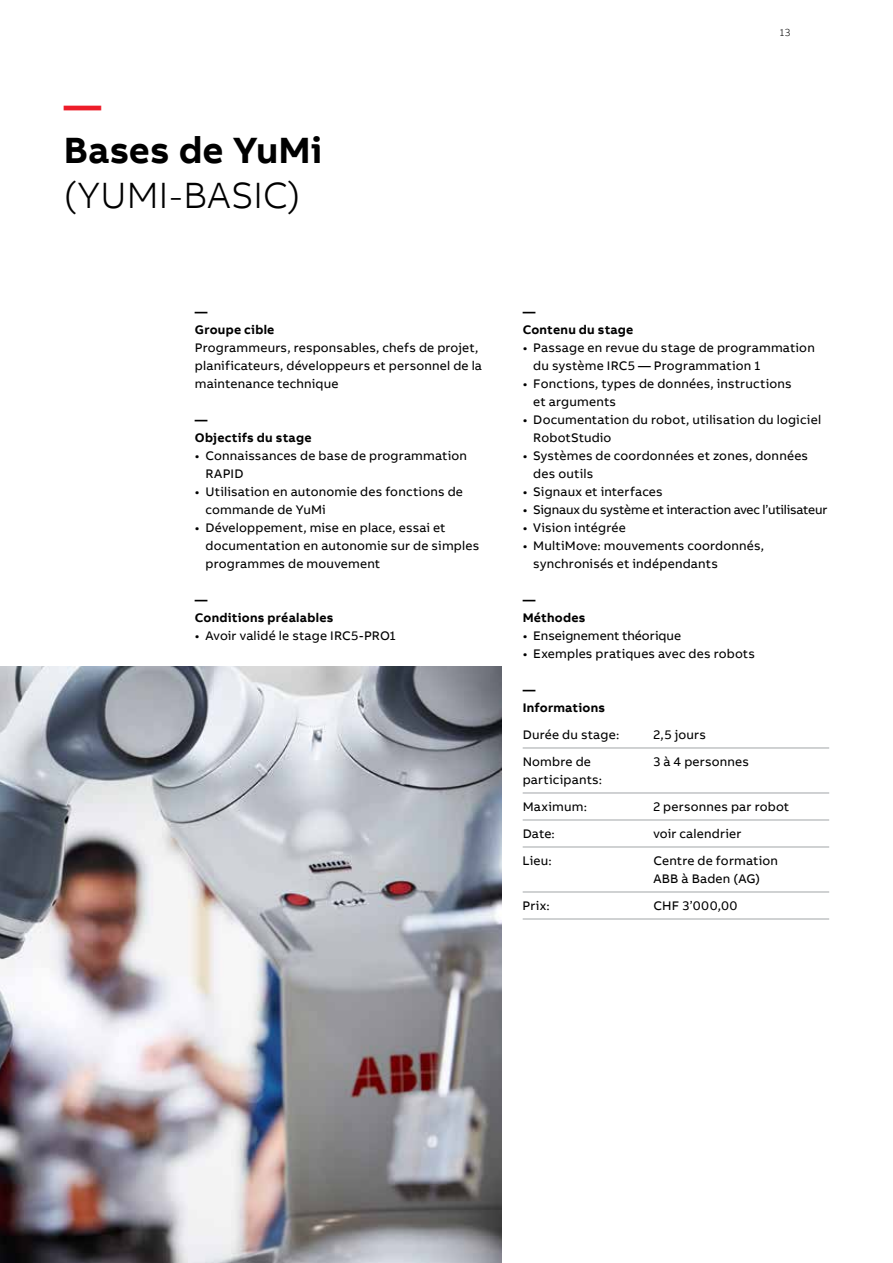
<style>
.page{position:relative;width:893px;height:1263px;background:#fff}
.page>*{position:absolute;margin:0;border:0;box-sizing:border-box;transform-origin:0 0}
.t1{font:300 37.5px "AB Bvoice";letter-spacing:-.01em;color:#000}
.t2{font:700 37.5px "AB Bvoice";color:#000}
.t3{font:700 37.5px "AB Bvoice";color:#ed1c29}
.t4{font:12.75px/18px "AB Bvoice";letter-spacing:.015em;color:#000}
.t5{font:700 12.75px/18px "AB Bvoice";letter-spacing:.02em;color:#000}
.t6{font:12.75px "AB Bvoice";letter-spacing:-.015em;color:#000}
.t7{font:300 10.5px "AB Bvoice";color:#000}
</style>
<div class="page">
<hr style="left:523px;top:747px;width:306px;height:1px;background:#b1b4b6">
<hr style="left:523px;top:792px;width:306px;height:1px;background:#b1b4b6">
<hr style="left:523px;top:819px;width:306px;height:1px;background:#b1b4b6">
<hr style="left:523px;top:846px;width:306px;height:1px;background:#b1b4b6">
<hr style="left:523px;top:891px;width:306px;height:1px;background:#b1b4b6">
<hr style="left:523px;top:918px;width:306px;height:1px;background:#b1b4b6">
<img style="left:0;top:667px;width:501px;height:596px">
<h1 class="t3" style="left:64px;top:81px;width:39px">—</h1>
<h1 class="t2" style="left:64px;top:126px;width:260px">Bases de YuMi</h1>
<h1 class="t1" style="left:64px;top:173px;width:238px">(YUMI-BASIC)</h1>
<p class="t5" style="left:195px;top:302px;width:81px">—<br>Groupe cible</p>
<p class="t4" style="left:195px;top:339px;width:289px">Programmeurs, responsables, chefs de projet, planificateurs, développeurs et personnel de la maintenance technique</p>
<p class="t5" style="left:195px;top:410px;width:118px">—<br>Objectifs du stage</p>
<p class="t4" style="left:206px;top:447px;width:263px;text-indent:-11px">• Connaissances de base de programmation<br>RAPID</p>
<p class="t4" style="left:206px;top:483px;width:259px;text-indent:-11px">• Utilisation en autonomie des fonctions de commande de YuMi</p>
<p class="t4" style="left:206px;top:519px;width:275px;text-indent:-11px">• Développement, mise en place, essai et documentation en autonomie sur de simples programmes de mouvement</p>
<p class="t5" style="left:195px;top:591px;width:140px">—<br>Conditions préalables</p>
<p class="t4" style="left:195px;top:627px;width:202px">• Avoir validé le stage IRC5-PRO1</p>
<p class="t7" style="left:780px;top:26px;width:12px">13</p>
<p class="t5" style="left:523px;top:302px;width:112px">—<br>Contenu du stage</p>
<p class="t4" style="left:533px;top:339px;width:283px;text-indent:-11px">• Passage en revue du stage de programmation du système IRC5 — Programmation 1</p>
<p class="t4" style="left:533px;top:375px;width:260px;text-indent:-11px">• Fonctions, types de données, instructions et arguments</p>
<p class="t4" style="left:533px;top:411px;width:289px;text-indent:-11px">• Documentation du robot, utilisation du logiciel<br>RobotStudio</p>
<p class="t4" style="left:533px;top:447px;width:276px;text-indent:-11px">• Systèmes de coordonnées et zones, données des outils</p>
<p class="t4" style="left:523px;top:483px;width:142px">• Signaux et interfaces</p>
<p class="t6" style="left:523px;top:502px;width:306px">• Signaux du système et interaction avec l’utilisateur</p>
<p class="t4" style="left:523px;top:519px;width:105px">• Vision intégrée</p>
<p class="t4" style="left:533px;top:537px;width:232px;text-indent:-11px">• MultiMove: mouvements coordonnés, synchronisés et indépendants</p>
<p class="t5" style="left:523px;top:591px;width:64px">—<br>Méthodes</p>
<p class="t4" style="left:523px;top:627px;width:160px">• Enseignement théorique</p>
<p class="t4" style="left:523px;top:645px;width:234px">• Exemples pratiques avec des robots</p>
<p class="t5" style="left:523px;top:681px;width:84px">—<br>Informations</p>
<p class="t4" style="left:523px;top:726px;width:98px">Durée du stage:</p>
<p class="t4" style="left:653px;top:726px;width:54px">2,5 jours</p>
<p class="t4" style="left:523px;top:753px;width:70px">Nombre de</p>
<p class="t4" style="left:653px;top:753px;width:97px">3 à 4 personnes</p>
<p class="t4" style="left:523px;top:766px;width:81px;line-height:27px">participants:<br>Maximum:</p>
<p class="t4" style="left:653px;top:798px;width:137px">2 personnes par robot</p>
<p class="t4" style="left:523px;top:825px;width:34px">Date:</p>
<p class="t4" style="left:653px;top:825px;width:90px">voir calendrier</p>
<p class="t4" style="left:523px;top:852px;width:31px">Lieu:</p>
<p class="t4" style="left:653px;top:852px;width:126px">Centre de formation<br>ABB à Baden (AG)</p>
<p class="t4" style="left:523px;top:897px;width:29px">Prix:</p>
<p class="t4" style="left:653px;top:897px;width:86px">CHF 3’000,00</p>
</div>
